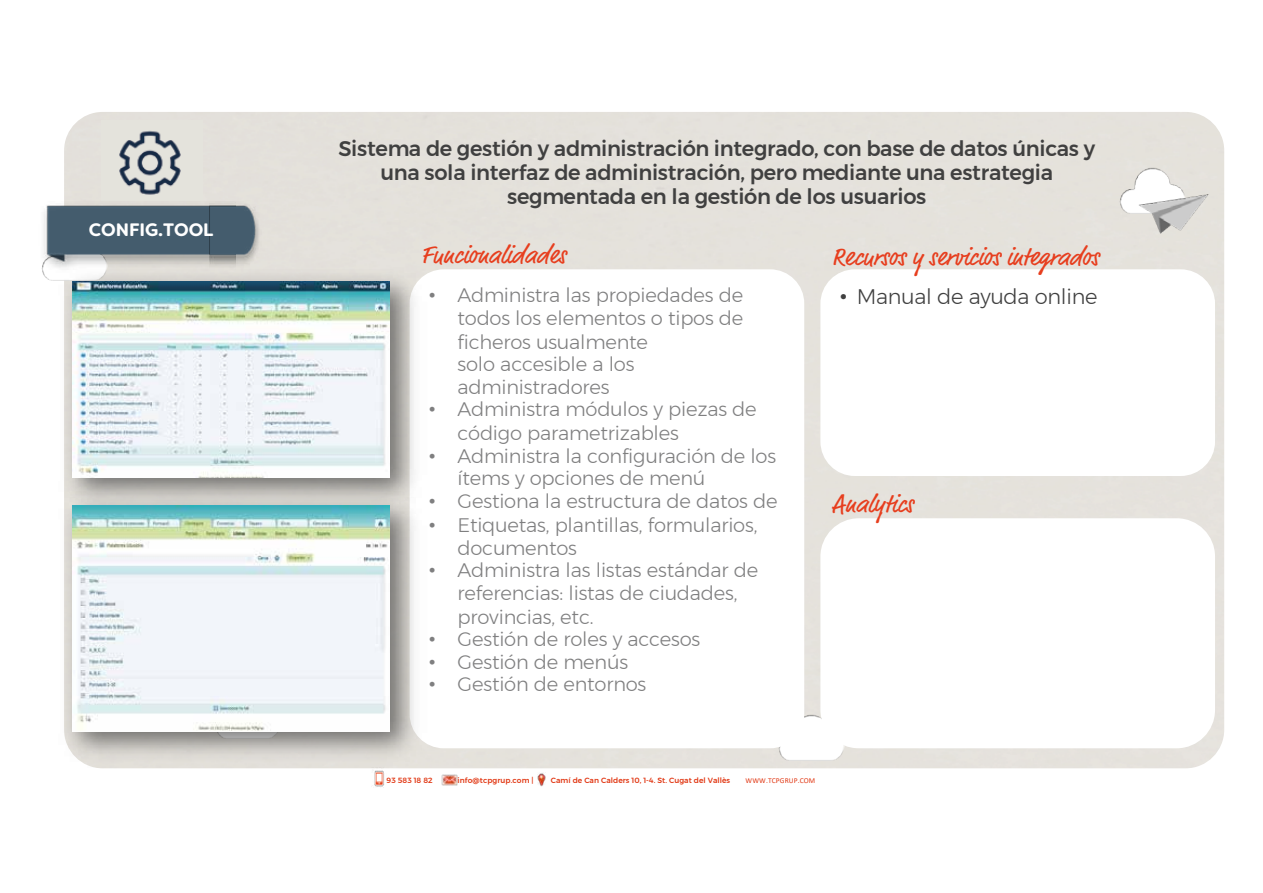
<style>
.page{position:relative;width:1263px;height:893px;background:#fff}
.page>*{position:absolute;margin:0;border:0;box-sizing:border-box;transform-origin:0 0}
.t1{font:25.5px "Market OT";color:#e73e1e}
.t2{font:500 21px/24.2px "Montserrat";letter-spacing:-.015em;color:#404040;text-align:center}
.t3{font:300 21px "Montserrat";letter-spacing:-.015em;color:#404040}
.t4{font:300 19.5px/22.5px "Montserrat";letter-spacing:-.01em;color:#7f7f80;text-align:justify}
.t5{font:700 18px "Filson Soft";letter-spacing:-.005em;color:#fff}
.t6{font:500 7.5px "Montserrat";letter-spacing:.005em;color:#e13713}
.t7{font:7.5px "Calibri";color:#e13713}
.s1{font-family:"Arial";font-weight:400}
</style>
<div class="page">
<img style="left:778px;top:713px;width:67px;height:47px">
<img style="left:42px;top:272px;width:8px;height:8px">
<img style="left:41px;top:201px;width:169px;height:71px">
<img style="left:210px;top:201px;width:51px;height:61px">
<div style="left:410px;top:269px;width:394px;height:479px;background:#fff;border-radius:34px"></div>
<img style="left:374px;top:770px;width:10px;height:17px">
<img style="left:442px;top:775px;width:15px;height:10px">
<svg style="left:537px;top:773px;width:9px;height:13px"></svg>
<img style="left:1119px;top:156px;width:105px;height:91px">
<div style="left:820px;top:518px;width:395px;height:230px;background:#fff;border-radius:38px"></div>
<img style="left:53px;top:262px;width:376px;height:224px">
<img style="left:73px;top:281px;width:317px;height:196px">
<img style="left:64px;top:486px;width:365px;height:283px">
<img style="left:72px;top:505px;width:318px;height:226px">
<div style="left:101px;top:121px;width:101px;height:80px;background:#e4e3dc"></div>
<img style="left:119px;top:131px;width:62px;height:64px">
<p class="t5" style="left:89px;top:218px;width:126px">CONFIG.TOOL</p>
<p class="t2" style="left:338px;top:136px;width:758px">Sistema de gestión y administración integrado, con base de datos únicas y una sola interfaz de administración, pero mediante una estrategia segmentada en la gestión de los usuarios</p>
<h1 class="t1" style="left:421px;top:239px;width:146px">Funcionalidades</h1>
<p class="t4" style="left:457px;top:283px;width:287px;line-height:23.4px;text-indent:-29px"><span class="s1">!</span> Administra las propiedades de todos los elementos o tipos de ficheros usualmente</p>
<p class="t4" style="left:457px;top:353px;width:178px">solo accesible a los</p>
<p class="t4" style="left:457px;top:375px;width:154px">administradores</p>
<p class="t4" style="left:429px;top:398px;width:329px"><span class="s1">!</span> Administra módulos y piezas de</p>
<p class="t4" style="left:457px;top:422px;width:223px">código parametrizables</p>
<p class="t4" style="left:429px;top:445px;width:349px"><span class="s1">!</span> Administra la configuración de los</p>
<p class="t4" style="left:457px;top:467px;width:249px">ítems y opciones de menú</p>
<p class="t4" style="left:429px;top:490px;width:350px"><span class="s1">!</span> Gestiona la estructura de datos de</p>
<p class="t4" style="left:429px;top:513px;width:330px"><span class="s1">!</span> Etiquetas, plantillas, formularios,</p>
<p class="t4" style="left:457px;top:536px;width:121px">documentos</p>
<p class="t4" style="left:429px;top:559px;width:331px"><span class="s1">!</span> Administra las listas estándar de</p>
<p class="t4" style="left:457px;top:581px;width:281px">referencias: listas de ciudades,</p>
<p class="t4" style="left:429px;top:605px;width:273px;text-align:left;text-indent:29px">provincias, etc.<br><span class="s1">!</span> Gestión de roles y accesos <span class="s1">!</span> Gestión de menús<br><span class="s1">!</span> Gestión de entornos</p>
<h1 class="t1" style="left:832px;top:242px;width:268px">Recursos y servicios integrados</h1>
<p class="t3" style="left:840px;top:281px;width:259px"><span class="s1">!</span> Manual de ayuda online</p>
<h1 class="t1" style="left:832px;top:489px;width:83px">Analytics</h1>
<p class="t6" style="left:387px;top:775px;width:47px">93 583 18 82</p>
<p class="t6" style="left:457px;top:775px;width:78px">info@tcpgrup.com |</p>
<p class="t6" style="left:551px;top:775px;width:181px">Camí de Can Calders 10, 1-4. St. Cugat del Vallès</p>
<p class="t7" style="left:745px;top:776px;width:71px">!!!"#$%&amp;'(%"$)*</p>
</div>
